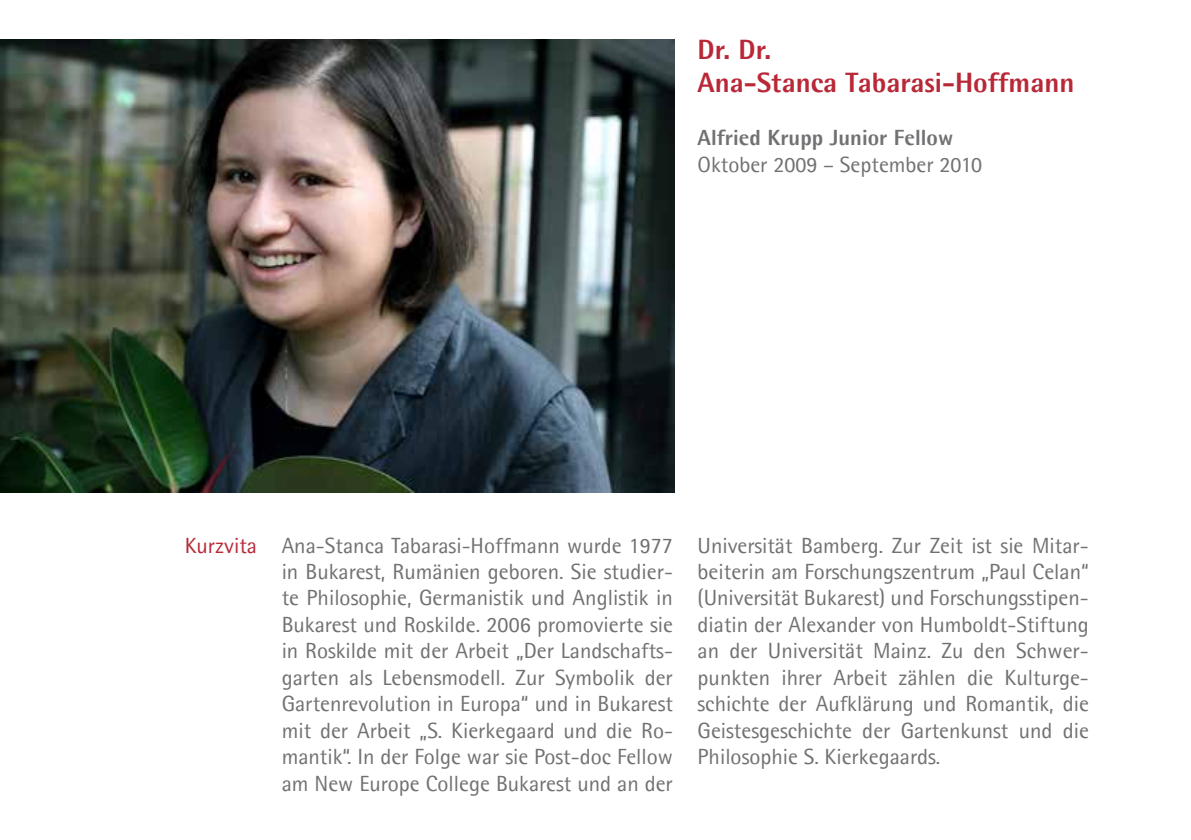
<style>
.page{position:relative;width:1191px;height:840px;background:#fff}
.page>*{position:absolute;margin:0;border:0;box-sizing:border-box;transform-origin:0 0}
.t1{font:800 28px/33.6px "Agfa Rotis Semisans";color:#b82837}
.t2{font:22px/26.4px "Agfa Rotis Semisans";color:#717073;text-align:justify}
.t3{font:800 22px "Agfa Rotis Semisans";color:#717073}
.t4{font:22px "Agfa Rotis Semisans";color:#b82837}
</style>
<div class="page">
<img style="left:0;top:39px;width:675px;height:453px">
<p class="t1" style="left:697px;top:32px;width:378px">Dr. Dr.<br>Ana-Stanca Tabarasi-Hoffmann</p>
<p class="t3" style="left:697px;top:123px;width:257px">Alfried Krupp Junior Fellow</p>
<p class="t2" style="left:697px;top:151px;width:286px">Oktober 2009 – September 2010</p>
<p class="t4" style="left:185px;top:532px;width:74px">Kurzvita</p>
<p class="t2" style="left:282px;top:531px;width:393px">Ana-Stanca Tabarasi-Hoffmann wurde 1977 in Bukarest, Rumänien geboren. Sie studier&shy;te Philosophie, Germanistik und Anglistik in Bukarest und Roskilde. 2006 promovierte sie in Roskilde mit der Arbeit „Der Landschafts&shy;garten als Lebensmodell. Zur Symbolik der Gartenrevolution in Europa“ und in Bukarest mit der Arbeit „S. Kierkegaard und die Ro&shy;mantik“. In der Folge war sie Post-doc Fellow am New Europe College Bukarest und an der</p>
<p class="t2" style="left:697px;top:531px;width:393px">Universität Bamberg. Zur Zeit ist sie Mitar&shy;beiterin am Forschungszentrum „Paul Celan“ (Universität Bukarest) und Forschungsstipen&shy;diatin der Alexander von Humboldt-Stiftung an der Universität Mainz. Zu den Schwer&shy;punkten ihrer Arbeit zählen die Kulturge&shy;schichte der Aufklärung und Romantik, die Geistesgeschichte der Gartenkunst und die Philosophie S. Kierkegaards.</p>
</div>
